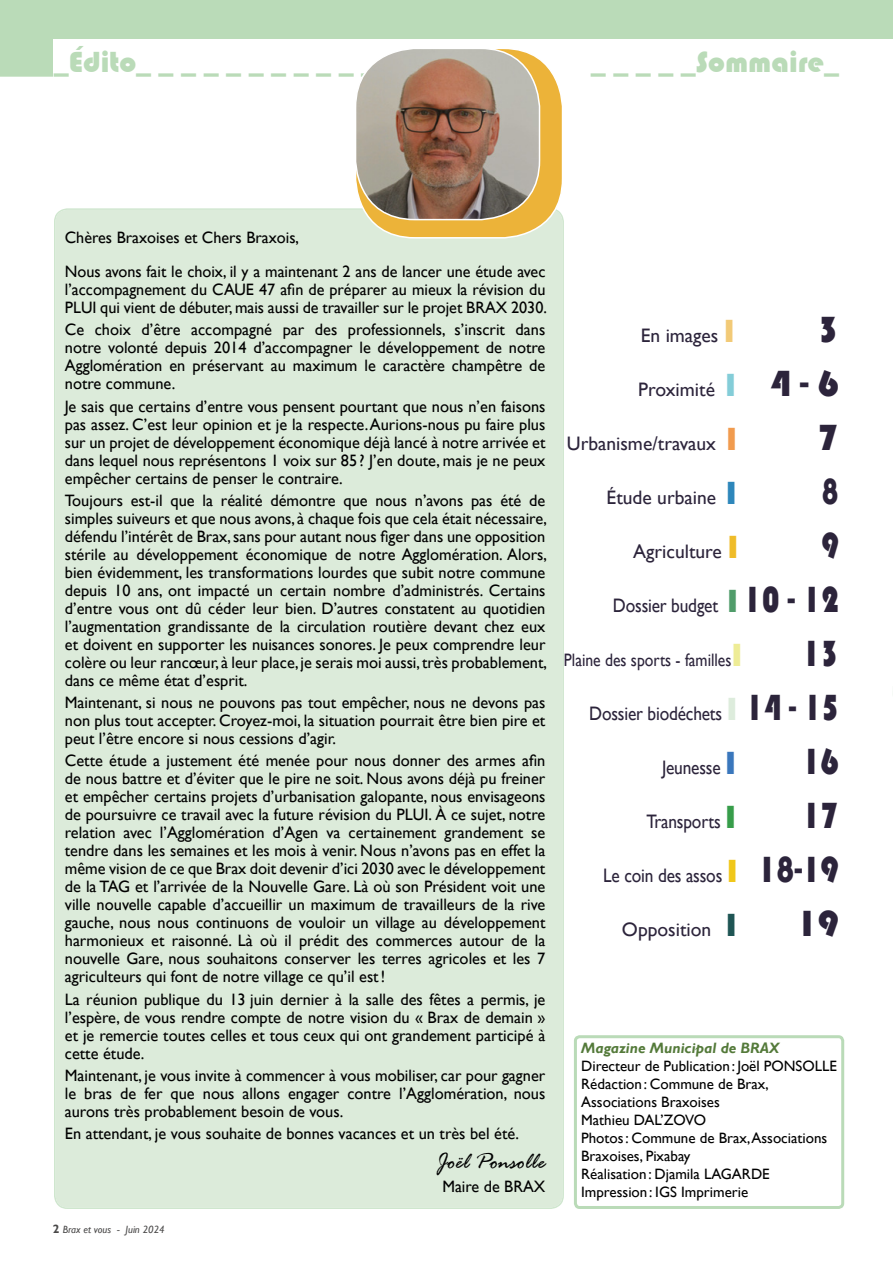
<style>
.page{position:relative;width:893px;height:1263px;background:#fff}
.page>*{position:absolute;margin:0;border:0;box-sizing:border-box;transform-origin:0 0}
.t1{font:37.5px "Bauhaus 93";color:#2c243b}
.t2{font:37.5px "Bauhaus 93";color:#2c243b;scale:.87 1}
.t3{font:37.5px "Bauhaus 93";color:#2c243b;scale:.82 1}
.t4{font:37.5px "Bauhaus 93";color:#2c243b;scale:.83 1}
.t5{font:30px "Bauhaus 93";color:#badbb8}
.t6{font:italic 24px "Rage";color:#000}
.t7{font:19.5px "Gill Sans";letter-spacing:-.01em;color:#2c243b;scale:.89 1}
.t8{font:19.5px "Gill Sans";letter-spacing:-.01em;color:#2c243b}
.t9{font:18px "Gill Sans";color:#2c243b;scale:.87 1}
.t10{font:16.5px/18px "Gill Sans";color:#000;text-align:justify}
.t11{font:15px/18px "Gill Sans";color:#000}
.t12{font:italic 700 15px "Gill Sans";color:#547a3a}
.t13{font:italic 10.5px "Gill Sans";color:#494848}
.s1{font-weight:700;font-style:normal;font-size:12px}
.s2{font-family:"Bauhaus 93";font-size:33px;color:#f2ca77}
.s3{font-family:"Bauhaus 93";font-size:33px;color:#84cdd8}
.s4{font-family:"Bauhaus 93";font-size:33px;color:#f19b4e}
.s5{font-family:"Bauhaus 93";font-size:33px;color:#2e87bb}
.s6{font-family:"Bauhaus 93";font-size:33px;color:#efbc29}
.s7{font-family:"Bauhaus 93";font-size:33px;color:#509c6a}
.s8{font-family:"Bauhaus 93";font-size:37.5px}
.s9{font-family:"Bauhaus 93";font-size:33px;color:#eeec96}
.s10{font-family:"Bauhaus 93";font-size:33px;color:#ddecdc}
.s11{font-family:"Bauhaus 93";font-size:33px;color:#3a77bc}
.s12{font-family:"Bauhaus 93";font-size:33px;color:#379d4a}
.s13{font-family:"Bauhaus 93";font-size:33px;color:#f0c71a}
.s14{font-family:"Bauhaus 93";font-size:33px;color:#1f5554}
</style>
<div class="page">
<div style="left:54px;top:208px;width:510px;height:1001px;background:#dcebda"></div>
<div style="left:574px;top:1035px;width:270px;height:174px;border:3px solid #badbb8;border-radius:4px"></div>
<div style="left:0;top:0;width:891px;height:77px;background:#badbb8"></div>
<div style="left:54px;top:39px;width:839px;height:40px;background:#fff"></div>
<div style="left:356px;top:48px;width:206px;height:190px;background:#ecb339;border-radius:60px"></div>
<img style="left:356px;top:48px;width:183px;height:172px">
<div style="left:355px;top:48px;width:185px;height:172px;border:2px solid #fff;border-radius:60px"></div>
<svg style="left:891px;top:0;width:2px;height:39px"></svg>
<h2 class="t5" style="left:54px;top:45px;width:346px">_Édito_ _ _ _ _ _ _ _ _ _ _ _</h2>
<h2 class="t5" style="left:591px;top:45px;width:250px">_ _ _ _ _Sommaire_</h2>
<p class="t10" style="left:65px;top:220px;width:482px;line-height:34.2px">Chères Braxoises et Chers Braxois,<br>Nous avons fait le choix, il y a maintenant 2 ans de lancer une étude avec</p>
<p class="t10" style="left:65px;top:281px;width:484px">l’accompagnement du CAUE 47 afin de préparer au mieux la révision du<br>PLUI qui vient de débuter, mais aussi de travailler sur le projet BRAX 2030.</p>
<p class="t10" style="left:65px;top:321px;width:482px">Ce choix d’être accompagné par des professionnels, s’inscrit dans notre volonté depuis 2014 d’accompagner le développement de notre Agglomération en préservant au maximum le caractère champêtre de notre commune.</p>
<p class="t10" style="left:65px;top:397px;width:482px">Je sais que certains d’entre vous pensent pourtant que nous n’en faisons pas assez. C’est leur opinion et je la respecte. Aurions-nous pu faire plus sur un projet de développement économique déjà lancé à notre arrivée et dans lequel nous représentons 1 voix sur 85? J’en doute, mais je ne peux empêcher certains de penser le contraire.</p>
<p class="t10" style="left:65px;top:491px;width:484px">Toujours est-il que la réalité démontre que nous n’avons pas été de simples suiveurs et que nous avons, à chaque fois que cela était nécessaire, défendu l’intérêt de Brax, sans pour autant nous figer dans une opposition stérile au développement économique de notre Agglomération. Alors, bien évidemment, les transformations lourdes que subit notre commune depuis 10 ans, ont impacté un certain nombre d’administrés. Certains d’entre vous ont dû céder leur bien. D’autres constatent au quotidien l’augmentation grandissante de la circulation routière devant chez eux et doivent en supporter les nuisances sonores. Je peux comprendre leur colère ou leur rancœur, à leur place, je serais moi aussi, très probablement, dans ce même état d’esprit.</p>
<p class="t10" style="left:65px;top:694px;width:482px">Maintenant, si nous ne pouvons pas tout empêcher, nous ne devons pas non plus tout accepter. Croyez-moi, la situation pourrait être bien pire et peut l’être encore si nous cessions d’agir.</p>
<p class="t10" style="left:65px;top:752px;width:482px">Cette étude a justement été menée pour nous donner des armes afin de nous battre et d’éviter que le pire ne soit. Nous avons déjà pu freiner et empêcher certains projets d’urbanisation galopante, nous envisageons de poursuivre ce travail avec la future révision du PLUI. À ce sujet, notre relation avec l’Agglomération d’Agen va certainement grandement se tendre dans les semaines et les mois à venir. Nous n’avons pas en effet la même vision de ce que Brax doit devenir d’ici 2030 avec le développement de la TAG et l’arrivée de la Nouvelle Gare. Là où son Président voit une ville nouvelle capable d’accueillir un maximum de travailleurs de la rive gauche, nous nous continuons de vouloir un village au développement harmonieux et raisonné. Là où il prédit des commerces autour de la nouvelle Gare, nous souhaitons conserver les terres agricoles et les 7 agriculteurs qui font de notre village ce qu’il est !</p>
<p class="t10" style="left:65px;top:990px;width:482px">La réunion publique du 13 juin dernier à la salle des fêtes a permis, je l’espère, de vous rendre compte de notre vision du « Brax de demain » et je remercie toutes celles et tous ceux qui ont grandement participé à cette étude.</p>
<p class="t10" style="left:65px;top:1067px;width:482px">Maintenant, je vous invite à commencer à vous mobiliser, car pour gagner le bras de fer que nous allons engager contre l’Agglomération, nous aurons très probablement besoin de vous.</p>
<p class="t10" style="left:65px;top:1125px;width:456px">En attendant, je vous souhaite de bonnes vacances et un très bel été.</p>
<h3 class="t6" style="left:436px;top:1149px;width:111px">Joël Ponsolle</h3>
<p class="t10" style="left:442px;top:1177px;width:104px">Maire de BRAX</p>
<p class="t13" style="left:53px;top:1223px;width:113px"><span class="s1">2</span> Brax et vous - Juin 2024</p>
<p class="t8" style="left:641px;top:324px;width:96px">En images <span class="s2">I</span></p>
<h1 class="t1" style="left:818px;top:308px;width:23px">3</h1>
<p class="t8" style="left:638px;top:378px;width:99px">Proximité <span class="s3">I</span></p>
<h1 class="t1" style="left:769px;top:362px;width:71px">4 - 6</h1>
<p class="t8" style="left:567px;top:432px;width:172px">Urbanisme/travaux <span class="s4">I</span></p>
<h1 class="t1" style="left:818px;top:416px;width:23px">7</h1>
<p class="t8" style="left:607px;top:486px;width:132px">Étude urbaine <span class="s5">I</span></p>
<h1 class="t3" style="left:822px;top:470px;width:23px">8</h1>
<p class="t8" style="left:633px;top:540px;width:107px">Agriculture <span class="s6">I</span></p>
<h1 class="t4" style="left:821px;top:524px;width:23px">9</h1>
<p class="t7" style="left:613px;top:594px;width:256px">Dossier budget <span class="s7">I</span> <span class="s8">10 - 12</span></p>
<p class="t9" style="left:564px;top:649px;width:207px">Plaine des sports - familles<span class="s9">I</span></p>
<h1 class="t2" style="left:802px;top:632px;width:44px">13</h1>
<p class="t7" style="left:589px;top:702px;width:282px">Dossier biodéchets <span class="s10">I</span> <span class="s8">14 - 15</span></p>
<p class="t7" style="left:662px;top:756px;width:84px">Jeunesse <span class="s11">I</span></p>
<h1 class="t2" style="left:802px;top:740px;width:44px">16</h1>
<p class="t7" style="left:646px;top:810px;width:102px">Transports <span class="s12">I</span></p>
<h1 class="t2" style="left:802px;top:794px;width:44px">17</h1>
<p class="t7" style="left:603px;top:864px;width:266px">Le coin des assos <span class="s13">I</span> <span class="s8">18-19</span></p>
<p class="t8" style="left:622px;top:918px;width:116px">Opposition <span class="s14">I</span></p>
<h1 class="t1" style="left:796px;top:902px;width:44px">19</h1>
<p class="t12" style="left:581px;top:1039px;width:200px">Magazine Municipal de BRAX</p>
<p class="t11" style="left:581px;top:1057px;width:257px">Directeur de Publication : Joël PONSOLLE<br>Rédaction : Commune de Brax,<br>Associations Braxoises<br>Mathieu DAL’ZOVO<br>Photos : Commune de Brax, Associations<br>Braxoises, Pixabay<br>Réalisation : Djamila LAGARDE<br>Impression : IGS Imprimerie</p>
</div>
